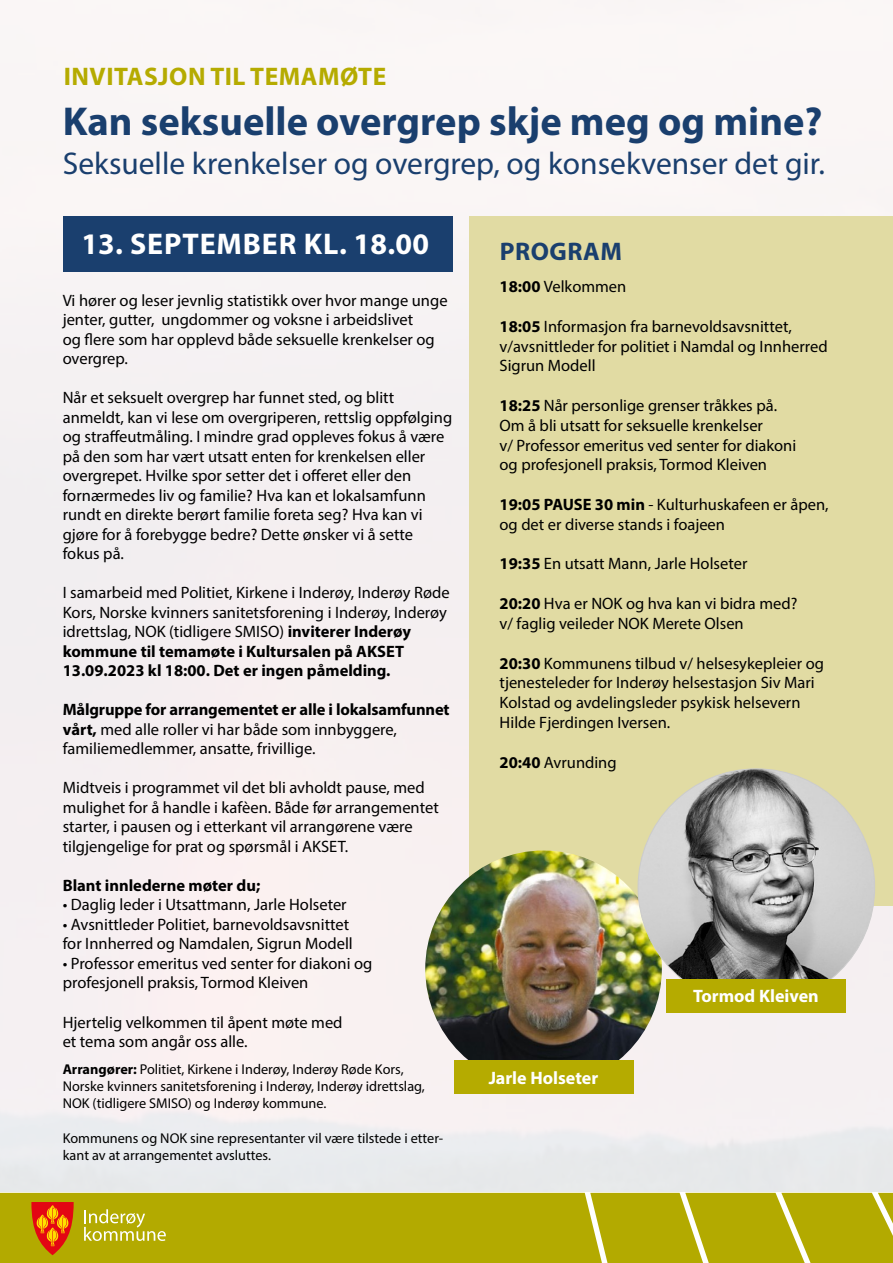
<style>
.page{position:relative;width:893px;height:1263px;background:#fff}
.page>*{position:absolute;margin:0;border:0;box-sizing:border-box;transform-origin:0 0}
.t1{font:700 40.5px "Myriad Pro";color:#1a3f6e}
.t2{font:31.5px "Myriad Pro";color:#1a3f6e}
.t3{font:700 30px "Myriad Pro";letter-spacing:.03em;color:#fff}
.t4{font:700 25.5px "Myriad Pro";letter-spacing:.02em;color:#b5ab00}
.t5{font:700 25.5px "Myriad Pro";letter-spacing:.02em;color:#1a3f6e}
.t6{font:700 18px "Myriad Pro";color:#fff}
.t7{font:16.5px/19.5px "Myriad Pro";color:#000}
.t8{font:700 16.5px "Myriad Pro";color:#000}
.t9{font:14.25px/17.2px "Myriad Pro";color:#000}
.s1{font-weight:700}
</style>
<div class="page">
<img style="left:0;top:0;width:893px;height:1193px">
<div style="left:470px;top:216px;width:423px;height:690px;background:#e1dba3"></div>
<div style="left:63px;top:216px;width:390px;height:56px;background:#1a3f6e"></div>
<img style="left:425px;top:850px;width:237px;height:237px;border-radius:118px">
<div style="left:454px;top:1061px;width:179px;height:33px;background:#b5ab00"></div>
<img style="left:638px;top:769px;width:237px;height:236px;border-radius:118px">
<div style="left:666px;top:979px;width:180px;height:33px;background:#b5ab00"></div>
<div style="left:0;top:1193px;width:893px;height:70px;background:#b3aa00"></div>
<h3 class="t4" style="left:64px;top:59px;width:324px">INVITASJON TIL TEMAMØTE</h3>
<h1 class="t1" style="left:63px;top:94px;width:761px">Kan seksuelle overgrep skje meg og mine?</h1>
<h2 class="t2" style="left:63px;top:144px;width:764px">Seksuelle krenkelser og overgrep, og konsekvenser det gir.</h2>
<h3 class="t3" style="left:81px;top:224px;width:349px">13. SEPTEMBER KL. 18.00</h3>
<p class="t7" style="left:63px;top:290px;width:386px">Vi hører og leser jevnlig statistikk over hvor mange unge jenter, gutter, ungdommer og voksne i arbeidslivet<br>og flere som har opplevd både seksuelle krenkelser og overgrep.</p>
<p class="t7" style="left:63px;top:388px;width:391px">Når et seksuelt overgrep har funnet sted, og blitt anmeldt, kan vi lese om overgriperen, rettslig oppfølging og straffeutmåling. I mindre grad oppleves fokus å være på den som har vært utsatt enten for krenkelsen eller overgrepet. Hvilke spor setter det i offeret eller den fornærmedes liv og familie? Hva kan et lokalsamfunn rundt en direkte berørt familie foreta seg? Hva kan vi gjøre for å forebygge bedre? Dette ønsker vi å sette fokus på.</p>
<p class="t7" style="left:63px;top:583px;width:388px">I samarbeid med Politiet, Kirkene i Inderøy, Inderøy Røde Kors, Norske kvinners sanitetsforening i Inderøy, Inderøy idrettslag, NOK (tidligere SMISO) <span class="s1">inviterer Inderøy kommune til temamøte i Kultursalen på AKSET 13.09.2023 kl 18:00. Det er ingen påmelding.</span></p>
<p class="t7" style="left:63px;top:700px;width:388px"><span class="s1">Målgruppe for arrangementet er alle i lokalsamfunnet vårt,</span> med alle roller vi har både som innbyggere, familiemedlemmer, ansatte, frivillige.</p>
<p class="t7" style="left:63px;top:778px;width:378px">Midtveis i programmet vil det bli avholdt pause, med mulighet for å handle i kafèen. Både før arrangementet starter, i pausen og i etterkant vil arrangørene være tilgjengelige for prat og spørsmål i AKSET.</p>
<p class="t8" style="left:63px;top:875px;width:199px">Blant innlederne møter du;</p>
<p class="t7" style="left:63px;top:895px;width:285px">• Daglig leder i Utsattmann, Jarle Holseter</p>
<p class="t7" style="left:63px;top:914px;width:292px">• Avsnittleder Politiet, barnevoldsavsnittet for Innherred og Namdalen, Sigrun Modell</p>
<p class="t7" style="left:63px;top:953px;width:311px">• Professor emeritus ved senter for diakoni og profesjonell praksis, Tormod Kleiven</p>
<p class="t7" style="left:63px;top:1012px;width:281px">Hjertelig velkommen til åpent møte med et tema som angår oss alle.</p>
<p class="t9" style="left:63px;top:1060px;width:364px"><span class="s1">Arrangører:</span> Politiet, Kirkene i Inderøy, Inderøy Røde Kors,<br>Norske kvinners sanitetsforening i Inderøy, Inderøy idrettslag,<br>NOK (tidligere SMISO) og Inderøy kommune.</p>
<p class="t9" style="left:63px;top:1129px;width:382px">Kommunens og NOK sine representanter vil være tilstede i etter&shy;kant av at arrangementet avsluttes.</p>
<h3 class="t5" style="left:500px;top:235px;width:124px">PROGRAM</h3>
<p class="t7" style="left:500px;top:277px;width:128px"><span class="s1">18:00</span> Velkommen</p>
<p class="t7" style="left:500px;top:316px;width:330px"><span class="s1">18:05</span> Informasjon fra barnevoldsavsnittet, v/avsnittleder for politiet i Namdal og Innherred<br>Sigrun Modell</p>
<p class="t7" style="left:500px;top:395px;width:298px"><span class="s1">18:25</span> Når personlige grenser tråkkes på.<br>Om å bli utsatt for seksuelle krenkelser<br>v/ Professor emeritus ved senter for diakoni og profesjonell praksis, Tormod Kleiven</p>
<p class="t7" style="left:500px;top:494px;width:331px"><span class="s1">19:05 PAUSE 30 min</span> - Kulturhuskafeen er åpen, og det er diverse stands i foajeen</p>
<p class="t7" style="left:500px;top:554px;width:249px"><span class="s1">19:35</span> En utsatt Mann, Jarle Holseter</p>
<p class="t7" style="left:500px;top:593px;width:299px"><span class="s1">20:20</span> Hva er NOK og hva kan vi bidra med? v/ faglig veileder NOK Merete Olsen</p>
<p class="t7" style="left:500px;top:653px;width:326px"><span class="s1">20:30</span> Kommunens tilbud v/ helsesykepleier og tjenesteleder for Inderøy helsestasjon Siv Mari Kolstad og avdelingsleder psykisk helsevern Hilde Fjerdingen Iversen.</p>
<p class="t7" style="left:500px;top:752px;width:119px"><span class="s1">20:40</span> Avrunding</p>
<p class="t6" style="left:489px;top:1066px;width:111px">Jarle Holseter</p>
<p class="t6" style="left:693px;top:984px;width:127px">Tormod Kleiven</p>
</div>
